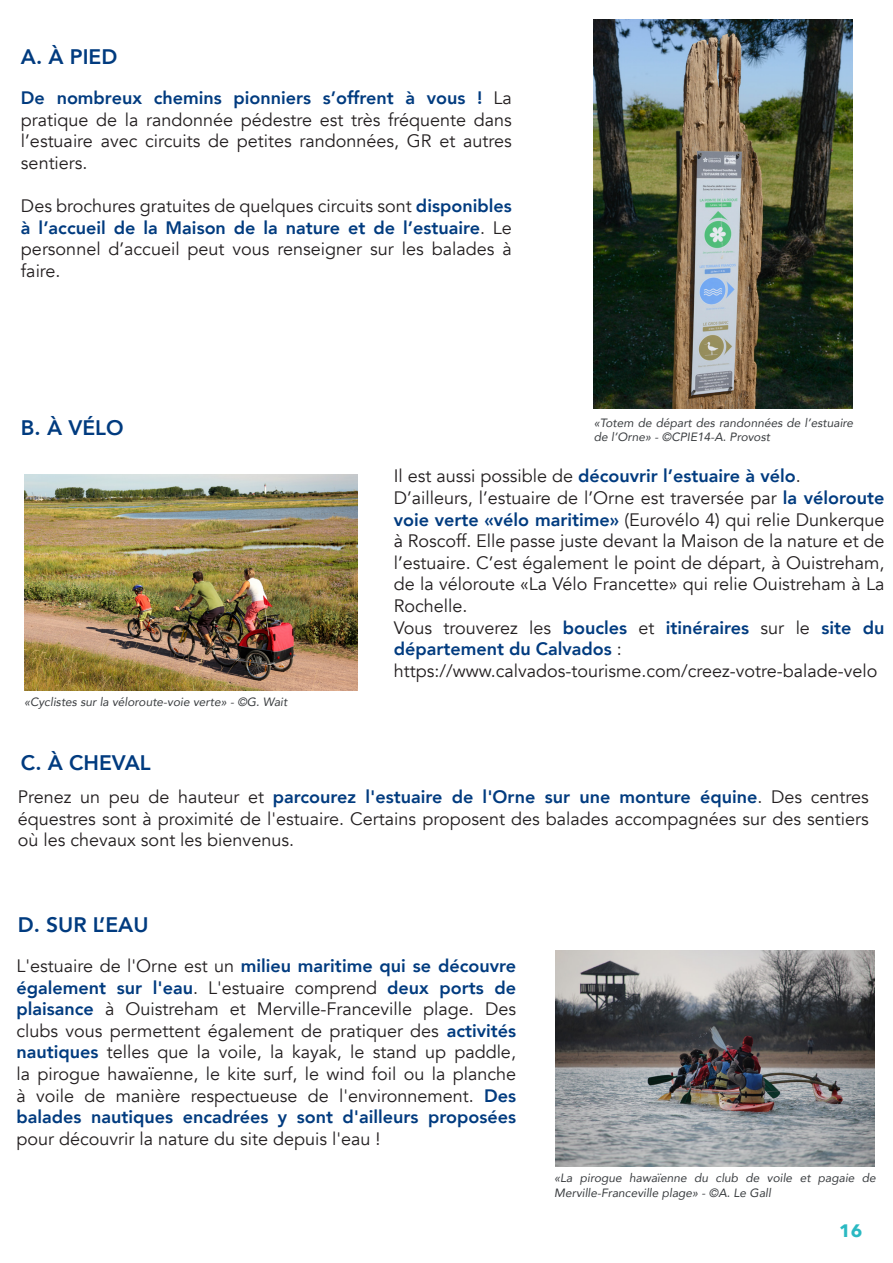
<style>
.page{position:relative;width:893px;height:1263px;background:#fff}
.page>*{position:absolute;margin:0;border:0;box-sizing:border-box;transform-origin:0 0}
.t1{font:800 21px "Avenir";color:#013b7f}
.t2{font:18px/21.6px "Avenir";color:#231f20;text-align:justify}
.t3{font:800 18px/21.6px "Avenir";color:#013b7f}
.t4{font:700 18px "Avenir Next";color:#2bb9c2}
.t5{font:italic 12px/14.4px "Avenir";color:#3a3d40}
.s1{font-weight:800;color:#013b7f}
.s2{font-weight:400;color:#231f20}
</style>
<div class="page">
<img style="left:556px;top:950px;width:319px;height:216px">
<img style="left:24px;top:474px;width:333px;height:216px">
<img style="left:594px;top:20px;width:259px;height:388px">
<p class="t1" style="left:21px;top:40px;width:98px">A. À PIED</p>
<p class="t2" style="left:21px;top:87px;width:492px"><span class="s1">De nombreux chemins pionniers s’offrent à vous !</span> La pratique de la randonnée pédestre est très fréquente dans l’estuaire avec circuits de petites randonnées, GR et autres sentiers.</p>
<p class="t2" style="left:21px;top:195px;width:492px">Des brochures gratuites de quelques circuits sont <span class="s1">disponibles à l’accueil de la Maison de la nature et de l’estuaire</span>. Le personnel d’accueil peut vous renseigner sur les balades à faire.</p>
<p class="t1" style="left:21px;top:412px;width:104px">B. À VÉLO</p>
<p class="t5" style="left:594px;top:415px;width:261px">«Totem de départ des randonnées de l’estuaire de l’Orne» - ©CPIE14-A. Provost</p>
<p class="t5" style="left:24px;top:694px;width:265px">«Cyclistes sur la véloroute-voie verte» - ©G. Wait</p>
<p class="t3" style="left:394px;top:465px;width:409px"><span class="s2">Il est aussi possible de</span> découvrir l’estuaire à vélo<span class="s2">.</span></p>
<p class="t2" style="left:394px;top:487px;width:492px">D’ailleurs, l’estuaire de l’Orne est traversée par <span class="s1">la véloroute voie verte «vélo maritime»</span> (Eurovélo 4) qui relie Dunkerque à Roscoff. Elle passe juste devant la Maison de la nature et de l’estuaire. C’est également le point de départ, à Ouistreham, de la véloroute «La Vélo Francette» qui relie Ouistreham à La Rochelle.</p>
<p class="t3" style="left:394px;top:617px;width:492px"><span class="s2">Vous trouverez les</span> boucles <span class="s2">et</span> itinéraires <span class="s2">sur le</span> site du département du Calvados <span class="s2">:</span></p>
<p class="t2" style="left:394px;top:660px;width:485px">https://www.calvados-tourisme.com/creez-votre-balade-velo</p>
<p class="t1" style="left:21px;top:746px;width:131px">C. À CHEVAL</p>
<p class="t2" style="left:18px;top:787px;width:852px">Prenez un peu de hauteur et <span class="s1">parcourez l'estuaire de l'Orne sur une monture équine</span>. Des centres équestres sont à proximité de l'estuaire. Certains proposent des balades accompagnées sur des sentiers où les chevaux sont les bienvenus.</p>
<p class="t1" style="left:18px;top:908px;width:132px">D. SUR L’EAU</p>
<p class="t2" style="left:17px;top:955px;width:501px">L'estuaire de l'Orne est un <span class="s1">milieu maritime qui se découvre également sur l'eau</span>. L'estuaire comprend <span class="s1">deux ports de plaisance</span> à Ouistreham et Merville-Franceville plage. Des clubs vous permettent également de pratiquer des <span class="s1">activités nautiques</span> telles que la voile, la kayak, le stand up paddle, la pirogue hawaïenne, le kite surf, le wind foil ou la planche à voile de manière respectueuse de l'environnement. <span class="s1">Des balades nautiques encadrées y sont d'ailleurs proposées </span>pour découvrir la nature du site depuis l'eau !</p>
<p class="t5" style="left:554px;top:1171px;width:323px">«La pirogue hawaïenne du club de voile et pagaie de<br>Merville-Franceville plage» - ©A. Le Gall</p>
<p class="t4" style="left:839px;top:1215px;width:25px">16</p>
</div>
